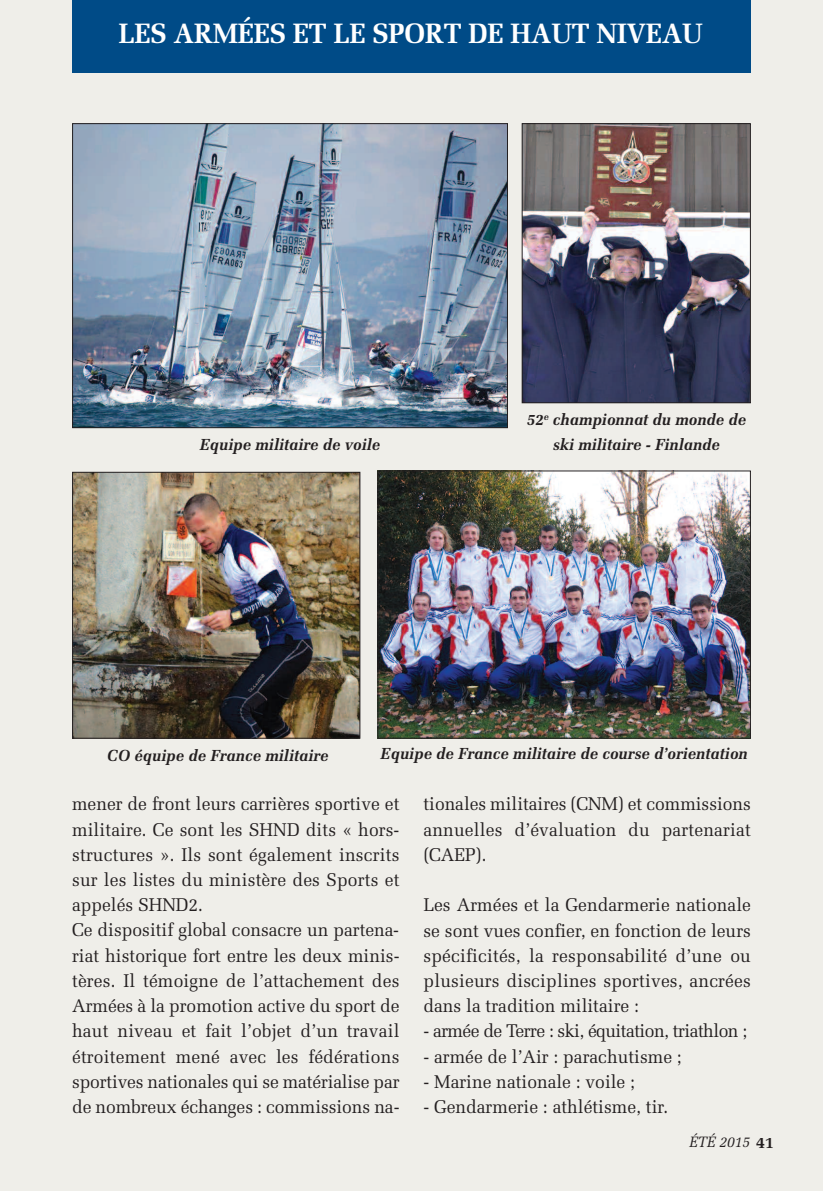
<style>
.page{position:relative;width:823px;height:1191px;background:#fff}
.page>*{position:absolute;margin:0;border:0;box-sizing:border-box;transform-origin:0 0}
.t1{font:700 28px "Melior";letter-spacing:-.01em;color:#fff;scale:.95 1}
.t2{font:18.4px/25.2px "Melior";color:#231f20;text-align:justify;scale:.95 1}
.t3{font:18.4px "Melior";letter-spacing:-.03em;color:#231f20;scale:.95 1}
.t4{font:italic 700 16px/25.2px "Melior";color:#231f20;text-align:center;scale:.95 1}
.t5{font:italic 15px "Melior";letter-spacing:-.015em;color:#231f20;scale:.95 1}
.s1{font-weight:700;font-style:normal;font-size:16px}
</style>
<div class="page">
<div style="left:0;top:0;width:822px;height:1191px;background:#efeee9"></div>
<div style="left:72px;top:0;width:678px;height:72px;background:#004b87"></div>
<img style="left:74px;top:125px;width:431px;height:301px">
<div style="left:72px;top:123px;width:435px;height:305px;border:1px solid #231f20"></div>
<img style="left:523px;top:125px;width:225px;height:276px">
<div style="left:521px;top:123px;width:229px;height:280px;border:1px solid #231f20"></div>
<img style="left:379px;top:472px;width:369px;height:264px">
<div style="left:377px;top:470px;width:373px;height:268px;border:1px solid #231f20"></div>
<img style="left:74px;top:474px;width:284px;height:262px">
<div style="left:72px;top:472px;width:288px;height:266px;border:1px solid #231f20"></div>
<h1 class="t1" style="left:118px;top:17px;width:616px">LES ARMÉES ET LE SPORT DE HAUT NIVEAU</h1>
<p class="t4" style="left:200px;top:432px;width:191px">Equipe militaire de voile</p>
<p class="t4" style="left:526px;top:407px;width:232px">52<sup>e</sup> championnat du monde de ski militaire - Finlande</p>
<p class="t4" style="left:107px;top:742px;width:235px">CO équipe de France militaire</p>
<p class="t4" style="left:380px;top:741px;width:388px">Equipe de France militaire de course d’orientation</p>
<p class="t2" style="left:72px;top:791px;width:346px;text-align:left">mener de front leurs carrières sportive et militaire. Ce sont les SHND dits « hors&shy;structures ». Ils sont également inscrits sur les listes du ministère des Sports et appelés SHND2.<br>Ce dispositif global consacre un partena&shy;riat historique fort entre les deux minis&shy;tères. Il témoigne de l’attachement des Armées à la promotion active du sport de haut niveau et fait l’objet d’un travail étroitement mené avec les fédérations sportives nationales qui se matérialise par de nombreux échanges : commissions na-</p>
<p class="t2" style="left:423px;top:791px;width:346px">tionales militaires (CNM) et commissions annuelles d’évaluation du partenariat (CAEP).</p>
<p class="t2" style="left:423px;top:892px;width:346px">Les Armées et la Gendarmerie nationale se sont vues confier, en fonction de leurs spécificités, la responsabilité d’une ou plusieurs disciplines sportives, ancrées dans la tradition militaire :</p>
<p class="t3" style="left:423px;top:1020px;width:342px">- armée de Terre : ski, équitation, triathlon ;</p>
<p class="t2" style="left:423px;top:1043px;width:273px">- armée de l’Air : parachutisme ;</p>
<p class="t2" style="left:423px;top:1068px;width:224px">- Marine nationale : voile ;</p>
<p class="t2" style="left:423px;top:1094px;width:259px">- Gendarmerie : athlétisme, tir.</p>
<p class="t5" style="left:688px;top:1133px;width:91px">ÉTÉ 2015 <span class="s1">41</span></p>
</div>
